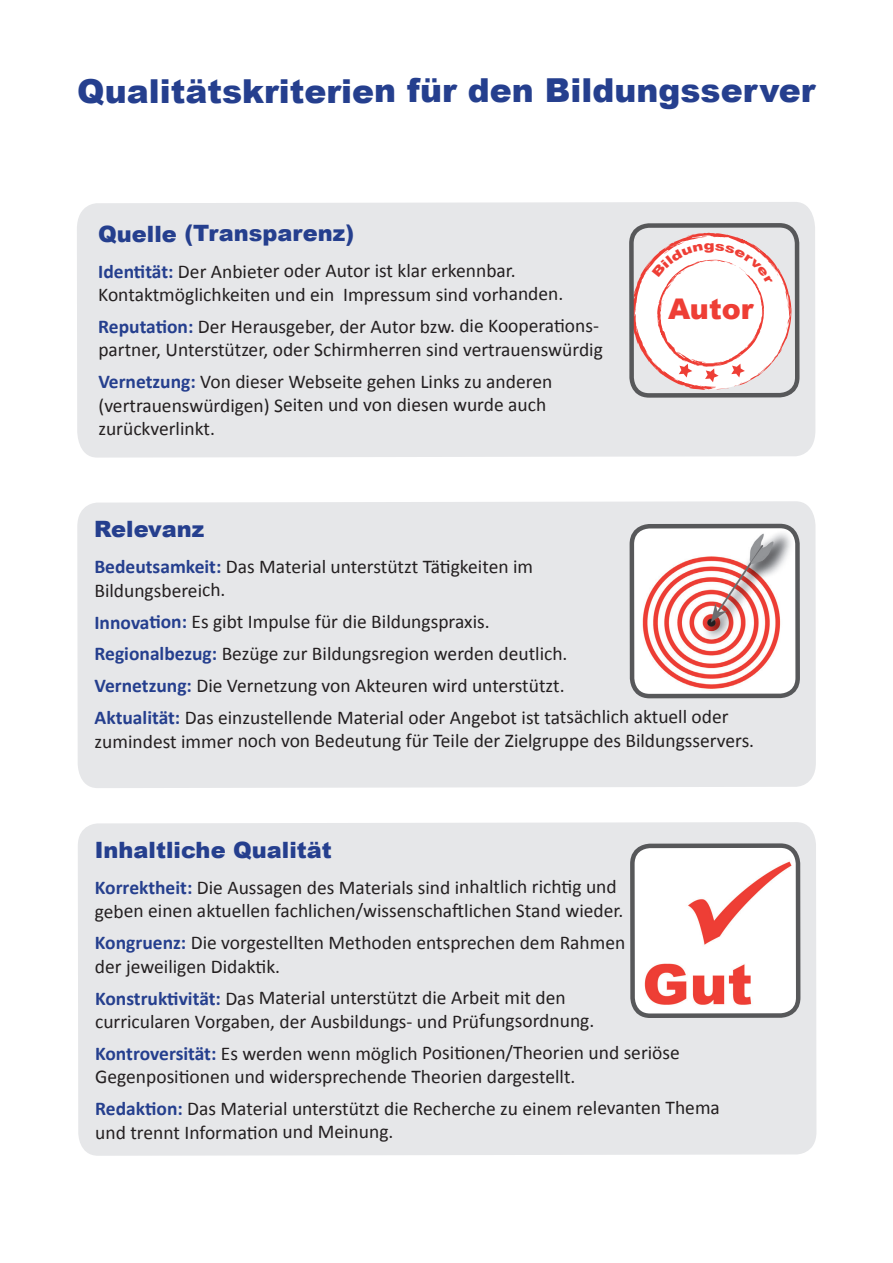
<style>
.page{position:relative;width:893px;height:1263px;background:#fff}
.page>*{position:absolute;margin:0;border:0;box-sizing:border-box;transform-origin:0 0}
.t1{font:900 33px "Arial";color:#253f8e}
.t2{font:900 28.5px "Arial";color:#ee3e35}
.t3{font:900 22.5px "Arial";color:#253f8e}
.t4{font:19.5px/23.5px "Calibri";color:#231f20}
.s1{font-weight:700;color:#253f8e}
</style>
<div class="page">
<div style="left:77px;top:202px;width:738px;height:256px;background:#e6e7e9"></div>
<div style="left:77px;top:501px;width:739px;height:287px;background:#e6e7e9"></div>
<div style="left:78px;top:822px;width:738px;height:334px;background:#e6e7e9"></div>
<div style="left:629px;top:223px;width:170px;height:175px;border:4px solid #57585a;border-radius:18px"></div>
<img style="left:632px;top:526px;width:166px;height:170px">
<div style="left:630px;top:524px;width:170px;height:174px;border:4px solid #57585a;border-radius:18px"></div>
<img style="left:632px;top:846px;width:166px;height:170px">
<div style="left:630px;top:843px;width:170px;height:175px;border:4px solid #57585a;border-radius:18px"></div>
<svg style="left:631px;top:233px;width:161px;height:159px"></svg>
<h1 class="t1" style="left:77px;top:67px;width:740px">Qualitätskriterien für den Bildungsserver</h1>
<p class="t3" style="left:98px;top:217px;width:258px">Quelle (Transparenz)</p>
<p class="t4" style="left:98px;top:259px;width:467px"><span class="s1">Identität:</span> Der Anbieter oder Autor ist klar erkennbar.<br>Kontaktmöglichkeiten und ein Impressum sind vorhanden.</p>
<p class="t4" style="left:98px;top:314px;width:506px"><span class="s1">Reputation:</span> Der Herausgeber, der Autor bzw. die Kooperations&shy;partner, Unterstützer, oder Schirmherren sind vertrauenswürdig</p>
<p class="t4" style="left:98px;top:370px;width:455px"><span class="s1">Vernetzung:</span> Von dieser Webseite gehen Links zu anderen (vertrauenswürdigen) Seiten und von diesen wurde auch zurückverlinkt.</p>
<h2 class="t2" style="left:668px;top:288px;width:87px">Autor</h2>
<p class="t3" style="left:94px;top:513px;width:112px">Relevanz</p>
<p class="t4" style="left:94px;top:554px;width:440px"><span class="s1">Bedeutsamkeit:</span> Das Material unterstützt Tätigkeiten im<br>Bildungsbereich.</p>
<p class="t4" style="left:94px;top:606px;width:636px;line-height:31.8px"><span class="s1">Innovation:</span> Es gibt Impulse für die Bildungspraxis.<br><span class="s1">Regionalbezug:</span> Bezüge zur Bildungsregion werden deutlich.<br><span class="s1">Vernetzung:</span> Die Vernetzung von Akteuren wird unterstützt.<br><span class="s1">Aktualität:</span> Das einzustellende Material oder Angebot ist tatsächlich aktuell oder</p>
<p class="t4" style="left:95px;top:729px;width:661px">zumindest immer noch von Bedeutung für Teile der Zielgruppe des Bildungsservers.</p>
<p class="t3" style="left:95px;top:833px;width:239px">Inhaltliche Qualität</p>
<p class="t4" style="left:95px;top:875px;width:530px"><span class="s1">Korrektheit:</span> Die Aussagen des Materials sind inhaltlich richtig und geben einen aktuellen fachlichen/wissenschaftlichen Stand wieder.</p>
<p class="t4" style="left:95px;top:931px;width:532px"><span class="s1">Kongruenz:</span> Die vorgestellten Methoden entsprechen dem Rahmen der jeweiligen Didaktik.</p>
<p class="t4" style="left:95px;top:986px;width:501px"><span class="s1">Konstruktivität:</span> Das Material unterstützt die Arbeit mit den curricularen Vorgaben, der Ausbildungs- und Prüfungsordnung.</p>
<p class="t4" style="left:95px;top:1041px;width:586px"><span class="s1">Kontroversität:</span> Es werden wenn möglich Positionen/Theorien und seriöse<br>Gegenpositionen und widersprechende Theorien dargestellt.</p>
<p class="t4" style="left:95px;top:1096px;width:626px"><span class="s1">Redaktion:</span> Das Material unterstützt die Recherche zu einem relevanten Thema und trennt Information und Meinung.</p>
</div>
